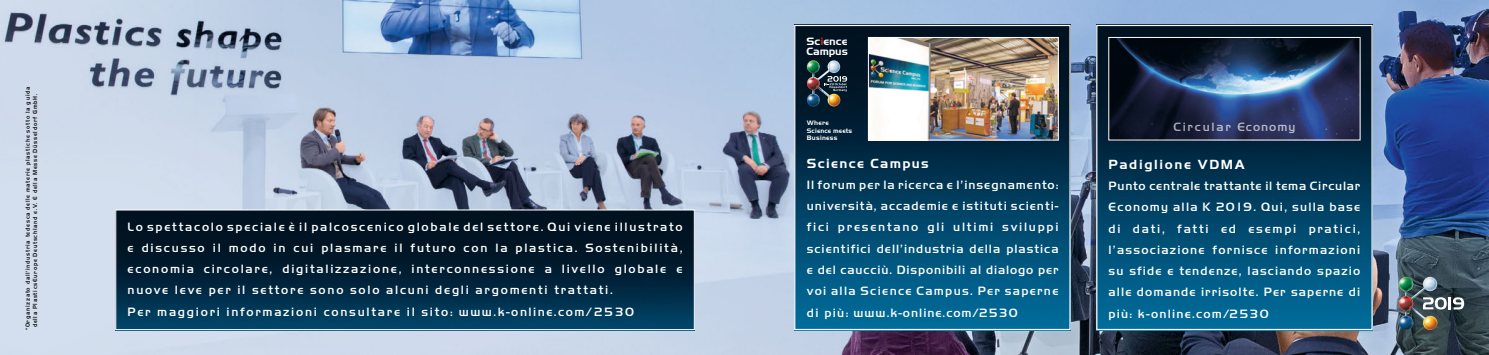
<style>
.page{position:relative;width:1489px;height:355px;background:#fff}
.page>*{position:absolute;margin:0;border:0;box-sizing:border-box;transform-origin:0 0}
.t1{font:700 13.75px "Handel Got D";letter-spacing:.105em;color:#fff}
.t2{font:500 12.5px/21.2px "Handel Gothic D";letter-spacing:.14em;color:#fff;text-align:justify}
.t3{font:700 11px/10.1px "Handel Got D";color:#fff;scale:1.04 1}
.t4{font:700 6.75px/7.6px "Handel Got D";letter-spacing:.03em;color:#fff}
.t5{font:700 6.25px/7.5px "Handel Got D";letter-spacing:.12em;color:#151616;scale:.91 1}
.s1{color:#cb2a1e}
</style>
<div class="page">
<img style="left:0;top:0;width:1488px;height:354px">
<svg style="left:1437px;top:297px;width:26px;height:12px"></svg>
<img style="left:1398px;top:276px;width:39px;height:53px">
<img style="left:117px;top:211px;width:575px;height:117px">
<div style="left:115px;top:209px;width:579px;height:121px;border:1px solid #fff"></div>
<img style="left:796px;top:27px;width:272px;height:301px">
<div style="left:794px;top:25px;width:276px;height:305px;border:1px solid #fff"></div>
<img style="left:870px;top:39px;width:186px;height:99px">
<div style="left:868px;top:37px;width:190px;height:103px;border:1px solid #fff"></div>
<img style="left:806px;top:60px;width:18px;height:20px">
<img style="left:806px;top:80px;width:17px;height:26px">
<img style="left:823px;top:90px;width:1px;height:14px">
<svg style="left:824px;top:60px;width:23px;height:46px"></svg>
<img style="left:1098px;top:27px;width:272px;height:301px">
<div style="left:1096px;top:25px;width:276px;height:305px;border:1px solid #fff"></div>
<img style="left:1110px;top:39px;width:248px;height:99px">
<div style="left:1108px;top:37px;width:252px;height:103px;border:1px solid #fff"></div>
<p class="t5" style="left:24px;top:327px;width:265px;text-indent:-3px;rotate:-90deg">*Organizzato dall‘industria tedesca delle materie plastiche sotto la guida della PlasticsEurope Deutschland e.V. E della Messe Düsseldorf GmbH.</p>
<p class="t2" style="left:128px;top:215px;width:556px;text-align:left">Lo spettacolo speciale è il palcoscenico globale del settore. Qui viene illustrato e discusso il modo in cui plasmare il futuro con la plastica. Sostenibilità, economia circolare, digitalizzazione, interconnessione a livello globale e nuove leve per il settore sono solo alcuni degli argomenti trattati.<br>Per maggiori informazioni consultare il sito: www.k-online.com/2530</p>
<p class="t3" style="left:806px;top:36px;width:41px">Sc<span class="s1">i</span>ence<br>Campus</p>
<p class="t4" style="left:806px;top:119px;width:47px">Where<br>Science meets<br>Business</p>
<p class="t1" style="left:806px;top:155px;width:123px">Science Campus</p>
<p class="t2" style="left:806px;top:173px;width:253px">Il forum per la ricerca e l’insegnamento: università, accademie e istituti scienti&shy;fici presentano gli ultimi sviluppi scientifici dell’industria della plastica e del caucciù. Disponibili al dialogo per voi alla Science Campus. Per saperne di più: www.k-online.com/2530</p>
<p class="t2" style="left:1173px;top:116px;width:124px">Circular Economy</p>
<p class="t1" style="left:1108px;top:156px;width:138px">Padiglione VDMA</p>
<p class="t2" style="left:1108px;top:174px;width:253px">Punto centrale trattante il tema Circular Economy alla K 2019. Qui, sulla base di dati, fatti ed esempi pratici, l’associazione fornisce informazioni su sfide e tendenze, lasciando spazio alle domande irrisolte. Per saperne di più: k-online.com/2530</p>
</div>
